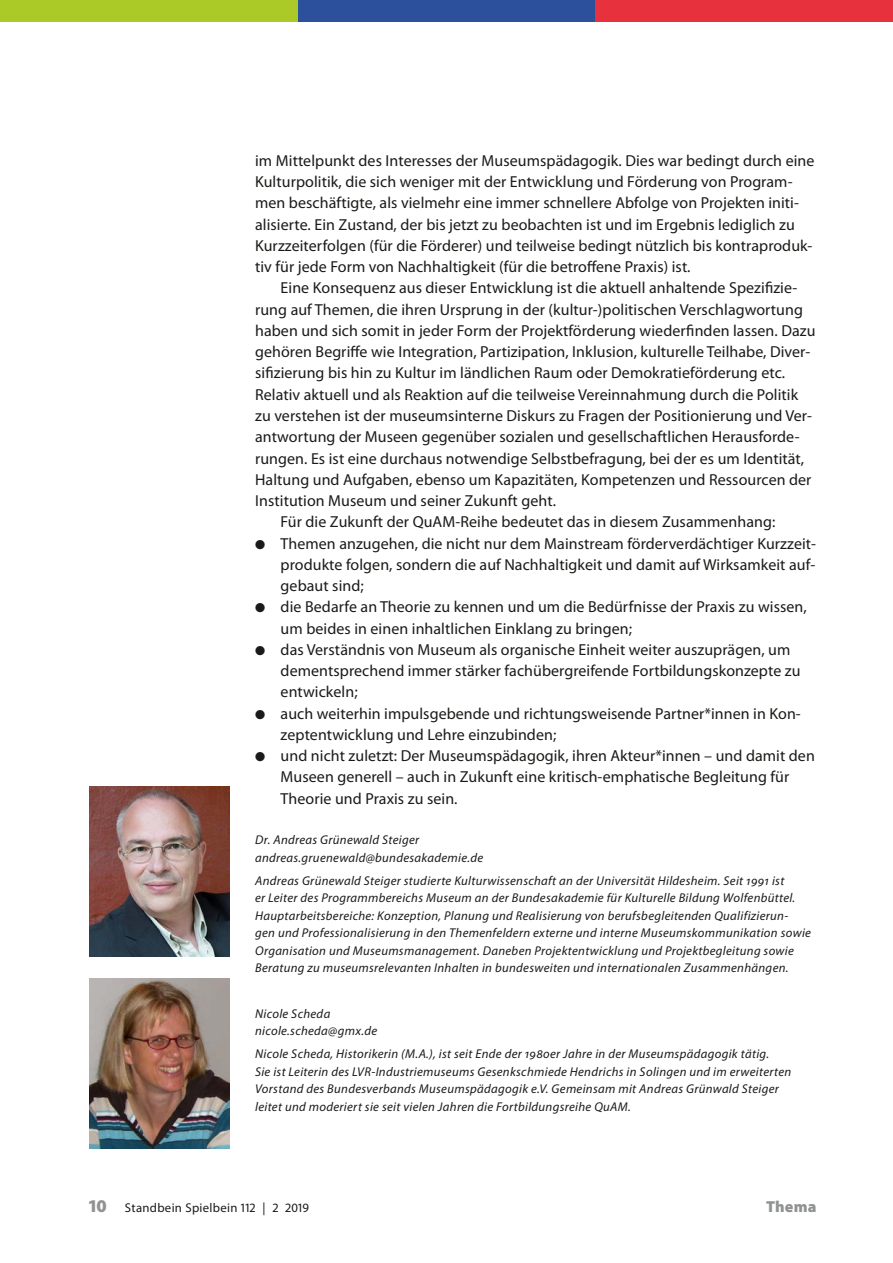
<style>
.page{position:relative;width:893px;height:1263px;background:#fff}
.page>*{position:absolute;margin:0;border:0;box-sizing:border-box;transform-origin:0 0}
.text_einzug{font:15.9px/21.3px "Myriad Pro";letter-spacing:.005em;color:#1a1a18}
.text_einzug_ohne{font:15.9px/21.3px "Myriad Pro";letter-spacing:.005em;color:#1a1a18}
.t1{font:900 15.9px "Myriad Pro";letter-spacing:.01em;color:#919292}
.text_autor{font:italic 12.75px/17.5px "Myriad Pro";letter-spacing:.025em;color:#1a1a18}
.t2{font:12.75px "Myriad Pro";letter-spacing:.025em;color:#1a1a18}
.s1{font-weight:900;font-size:18px;color:#919292}
</style>
<div class="page">
<div style="left:0;top:0;width:298px;height:21px;background:#abc927"></div>
<div style="left:298px;top:0;width:297px;height:21px;background:#2c509c"></div>
<div style="left:595px;top:0;width:298px;height:21px;background:#e7323e"></div>
<img style="left:89px;top:787px;width:141px;height:170px">
<img style="left:89px;top:978px;width:141px;height:170px">
<p class="text_einzug_ohne" style="left:255px;top:150px;width:561px">im Mittelpunkt des Interesses der Museumspädagogik. Dies war bedingt durch eine Kulturpolitik, die sich weniger mit der Entwicklung und Förderung von Program&shy;men beschäftigte, als vielmehr eine immer schnellere Abfolge von Projekten initi&shy;alisierte. Ein Zustand, der bis jetzt zu beobachten ist und im Ergebnis lediglich zu Kurzzeiterfolgen (für die Förderer) und teilweise bedingt nützlich bis kontraproduk&shy;tiv für jede Form von Nachhaltigkeit (für die betroffene Praxis) ist.</p>
<p class="text_einzug" style="left:255px;top:277px;width:562px;text-indent:26px">Eine Konsequenz aus dieser Entwicklung ist die aktuell anhaltende Spezifizie&shy;rung auf Themen, die ihren Ursprung in der (kultur-)politischen Verschlagwortung haben und sich somit in jeder Form der Projektförderung wiederfinden lassen. Dazu gehören Begriffe wie Integration, Partizipation, Inklusion, kulturelle Teilhabe, Diver&shy;sifizierung bis hin zu Kultur im ländlichen Raum oder Demokratieförderung etc.<br>Relativ aktuell und als Reaktion auf die teilweise Vereinnahmung durch die Politik zu verstehen ist der museumsinterne Diskurs zu Fragen der Positionierung und Ver&shy;antwortung der Museen gegenüber sozialen und gesellschaftlichen Herausforde&shy;rungen. Es ist eine durchaus notwendige Selbstbefragung, bei der es um Identität, Haltung und Aufgaben, ebenso um Kapazitäten, Kompetenzen und Ressourcen der Institution Museum und seiner Zukunft geht.</p>
<p class="text_einzug" style="left:281px;top:511px;width:496px">Für die Zukunft der QuAM-Reihe bedeutet das in diesem Zusammenhang:</p>
<p class="text_einzug" style="left:281px;top:532px;width:537px;text-align:justify;text-indent:-26px">● Themen anzugehen, die nicht nur dem Mainstream förderverdächtiger Kurzzeit&shy;produkte folgen, sondern die auf Nachhaltigkeit und damit auf Wirksamkeit auf&shy;gebaut sind;</p>
<p class="text_einzug" style="left:281px;top:596px;width:528px;text-indent:-26px">● die Bedarfe an Theorie zu kennen und um die Bedürfnisse der Praxis zu wissen, um beides in einen inhaltlichen Einklang zu bringen;</p>
<p class="text_einzug" style="left:281px;top:639px;width:521px;text-indent:-26px">● das Verständnis von Museum als organische Einheit weiter auszuprägen, um dementsprechend immer stärker fachübergreifende Fortbildungskonzepte zu entwickeln;</p>
<p class="text_einzug" style="left:281px;top:702px;width:522px;text-indent:-26px">● auch weiterhin impulsgebende und richtungsweisende Partner*innen in Kon&shy;zeptentwicklung und Lehre einzubinden;</p>
<p class="text_einzug" style="left:281px;top:745px;width:536px;text-indent:-26px">● und nicht zuletzt: Der Museumspädagogik, ihren Akteur*innen – und damit den<br>Museen generell – auch in Zukunft eine kritisch-emphatische Begleitung für<br>Theorie und Praxis zu sein.</p>
<p class="text_autor" style="left:255px;top:831px;width:230px">Dr. Andreas Grünewald Steiger andreas.gruenewald@bundesakademie.de</p>
<p class="text_autor" style="left:255px;top:871px;width:557px">Andreas Grünewald Steiger studierte Kulturwissenschaft an der Universität Hildesheim. Seit 1991 ist<br>er Leiter des Programmbereichs Museum an der Bundesakademie für Kulturelle Bildung Wolfenbüttel.<br>Hauptarbeitsbereiche: Konzeption, Planung und Realisierung von berufsbegleitenden Qualifizierun&shy;gen und Professionalisierung in den Themenfeldern externe und interne Museumskommunikation sowie Organisation und Museumsmanagement. Daneben Projektentwicklung und Projektbegleitung sowie Beratung zu museumsrelevanten Inhalten in bundesweiten und internationalen Zusammenhängen.</p>
<p class="text_autor" style="left:255px;top:1005px;width:123px">Nicole Scheda nicole.scheda@gmx.de</p>
<p class="text_autor" style="left:255px;top:1045px;width:538px">Nicole Scheda, Historikerin (M.A.), ist seit Ende der 1980er Jahre in der Museumspädagogik tätig.<br>Sie ist Leiterin des LVR-Industriemuseums Gesenkschmiede Hendrichs in Solingen und im erweiterten Vorstand des Bundesverbands Museumspädagogik e.V. Gemeinsam mit Andreas Grünwald Steiger leitet und moderiert sie seit vielen Jahren die Fortbildungsreihe QuAM.</p>
<p class="t2" style="left:89px;top:1200px;width:221px"><span class="s1">10</span> Standbein Spielbein 112 | 2 2019</p>
<p class="t1" style="left:766px;top:1196px;width:52px">Thema</p>
</div>
